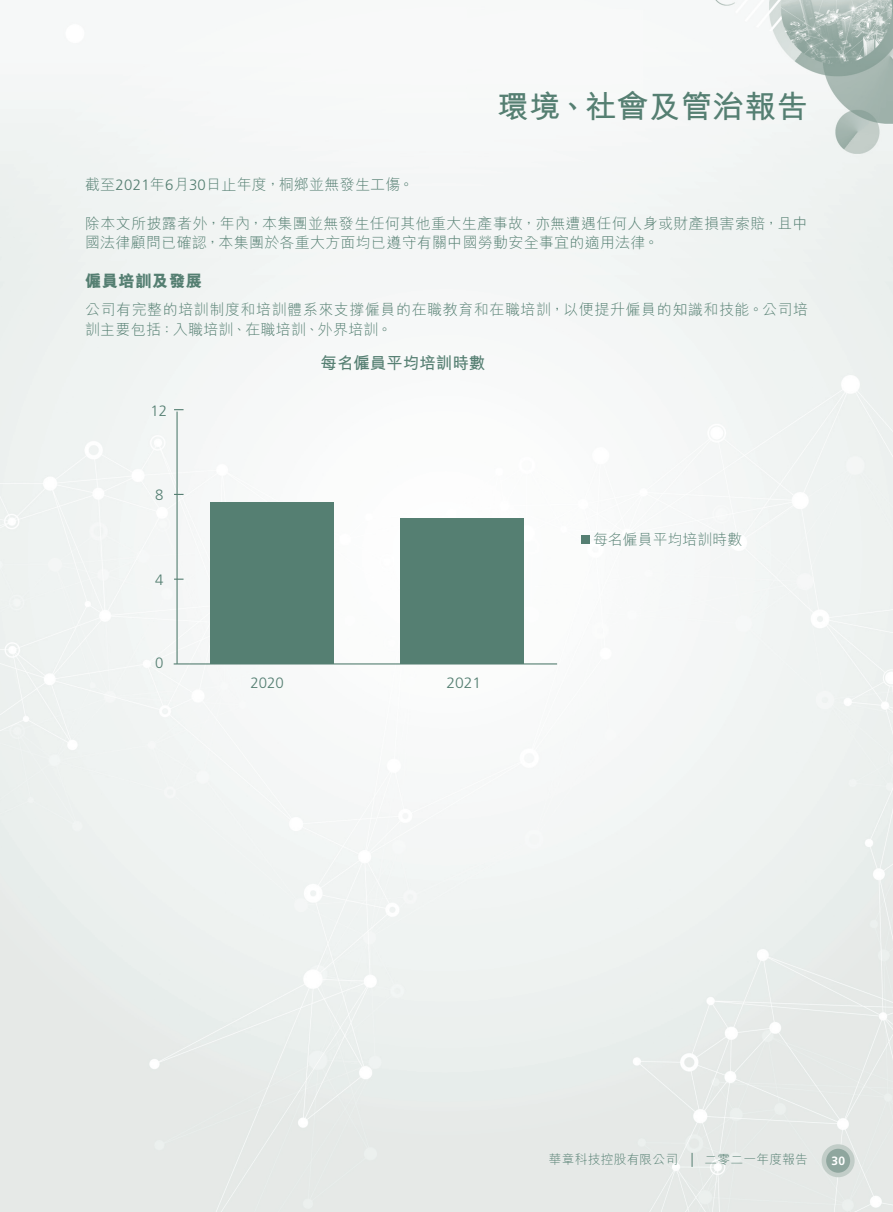
<style>
.page{position:relative;width:893px;height:1212px;background:#fff}
.page>*{position:absolute;margin:0;border:0;box-sizing:border-box;transform-origin:0 0}
.t1{font:700 31.5px "M Hei HK";letter-spacing:.015em;color:#557f72}
.t2{font:700 16.5px "M Hei HK";color:#557f72}
.t3{font:800 16.5px "M Hei HK";letter-spacing:.02em;color:#557f72}
.t4{font:300 15px/19.5px "M Hei HK";letter-spacing:.025em;color:#557f72}
.t5{font:300 15px "M Hei HK";color:#557f72}
.t6{font:300 15px "Frutiger LT Std";color:#557f72}
.t7{font:300 15px "Frutiger LT Std";color:#557f72;scale:1.04 1}
.t8{font:300 12.75px "M Hei HK";letter-spacing:.015em;color:#557f72}
.t9{font:700 12px "Frutiger LT Std";color:#fff}
.s1{font-family:"Frutiger LT Std"}
</style>
<div class="page">
<img style="left:0;top:0;width:893px;height:1212px">
<svg style="left:824px;top:1146px;width:28px;height:29px"></svg>
<div style="left:822px;top:1144px;width:33px;height:33px;border:4px solid #c2cdc8;border-radius:50%"></div>
<svg style="left:692px;top:1153px;width:1px;height:14px"></svg>
<div style="left:401px;top:518px;width:123px;height:146px;background:#557f72"></div>
<div style="left:210px;top:503px;width:124px;height:161px;background:#557f72"></div>
<div style="left:581px;top:535px;width:8px;height:8px;background:#557f72"></div>
<hr style="left:176px;top:412px;width:2px;height:252px;background:#557f72">
<hr style="left:177px;top:663px;width:380px;height:1px;background:#557f72">
<h1 class="t1" style="left:497px;top:84px;width:312px">環境、社會及管治報告</h1>
<p class="t4" style="left:85px;top:174px;width:330px">截至<span class="s1">2021</span>年<span class="s1">6</span>月<span class="s1">30</span>日止年度，桐鄉並無發生工傷。</p>
<p class="t4" style="left:85px;top:213px;width:724px">除本文所披露者外，年內，本集團並無發生任何其他重大生產事故，亦無遭遇任何人身或財產損害索賠，且中國法律顧問已確認，本集團於各重大方面均已遵守有關中國勞動安全事宜的適用法律。</p>
<p class="t3" style="left:85px;top:270px;width:119px">僱員培訓及發展</p>
<p class="t4" style="left:85px;top:300px;width:725px">公司有完整的培訓制度和培訓體系來支撐僱員的在職教育和在職培訓，以便提升僱員的知識和技能。公司培訓主要包括：入職培訓、在職培訓、外界培訓。</p>
<p class="t2" style="left:320px;top:351px;width:166px">每名僱員平均培訓時數</p>
<p class="t6" style="left:151px;top:402px;width:18px">12</p>
<p class="t6" style="left:155px;top:486px;width:10px">8</p>
<p class="t6" style="left:155px;top:571px;width:10px">4</p>
<p class="t6" style="left:155px;top:655px;width:10px">0</p>
<p class="t6" style="left:250px;top:674px;width:35px">2020</p>
<p class="t7" style="left:446px;top:674px;width:35px">2021</p>
<p class="t5" style="left:593px;top:529px;width:151px">每名僱員平均培訓時數</p>
<p class="t8" style="left:549px;top:1150px;width:131px">華章科技控股有限公司</p>
<p class="t8" style="left:704px;top:1150px;width:105px">二零二一年度報告</p>
<p class="t9" style="left:831px;top:1153px;width:15px">30</p>
</div>
